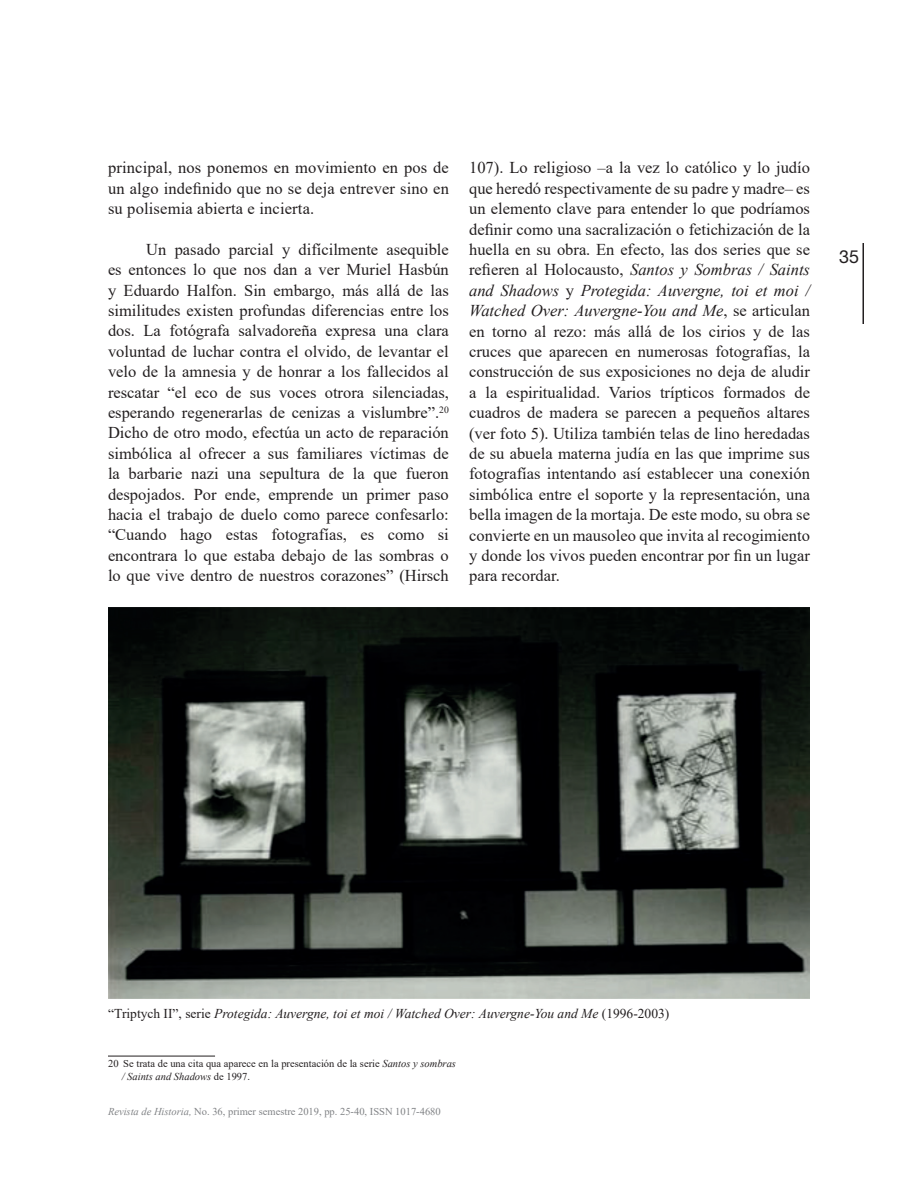
<style>
.page{position:relative;width:918px;height:1188px;background:#fff}
.page>*{position:absolute;margin:0;border:0;box-sizing:border-box;transform-origin:0 0}
.t1{font:18px "Helvetica Neue";color:#231f20}
.t2{font:16.5px/20.4px "Times New Roman";color:#231f20;text-align:justify}
.t3{font:italic 13.5px "Times New Roman";color:#231f20}
.t4{font:10.5px/12.6px "Times New Roman";color:#231f20}
.t5{font:10.5px "Times New Roman";color:#808285}
.s1{font-style:italic}
.s2{font-style:normal}
</style>
<div class="page">
<hr style="left:862px;top:243px;width:2px;height:81px;background:#231f20">
<img style="left:108px;top:607px;width:702px;height:392px">
<hr style="left:108px;top:1056px;width:107px;height:1px;background:#231f20">
<p class="t2" style="left:108px;top:158px;width:342px">principal, nos ponemos en movimiento en pos de un algo indefinido que no se deja entrever sino en su polisemia abierta e incierta.</p>
<p class="t2" style="left:108px;top:239px;width:342px;text-indent:38px">Un pasado parcial y difícilmente asequible es entonces lo que nos dan a ver Muriel Hasbún y Eduardo Halfon. Sin embargo, más allá de las similitudes existen profundas diferencias entre los dos. La fotógrafa salvadoreña expresa una clara voluntad de luchar contra el olvido, de levantar el velo de la amnesia y de honrar a los fallecidos al rescatar “el eco de sus voces otrora silenciadas, esperando regenerarlas de cenizas a vislumbre”.<sup>20<br></sup>Dicho de otro modo, efectúa un acto de reparación simbólica al ofrecer a sus familiares víctimas de la barbarie nazi una sepultura de la que fueron despojados. Por ende, emprende un primer paso hacia el trabajo de duelo como parece confesarlo: “Cuando hago estas fotografías, es como si encontrara lo que estaba debajo de las sombras o lo que vive dentro de nuestros corazones” (Hirsch</p>
<p class="t2" style="left:469px;top:158px;width:342px">107). Lo religioso –a la vez lo católico y lo judío que heredó respectivamente de su padre y madre– es un elemento clave para entender lo que podríamos definir como una sacralización o fetichización de la huella en su obra. En efecto, las dos series que se refieren al Holocausto, <span class="s1">Santos y Sombras / Saints and Shadows</span> y <span class="s1">Protegida: Auvergne, toi et moi / Watched Over: Auvergne-You and Me</span>, se articulan en torno al rezo: más allá de los cirios y de las cruces que aparecen en numerosas fotografías, la construcción de sus exposiciones no deja de aludir a la espiritualidad. Varios trípticos formados de cuadros de madera se parecen a pequeños altares (ver foto 5). Utiliza también telas de lino heredadas de su abuela materna judía en las que imprime sus fotografías intentando así establecer una conexión simbólica entre el soporte y la representación, una bella imagen de la mortaja. De este modo, su obra se convierte en un mausoleo que invita al recogimiento y donde los vivos pueden encontrar por fin un lugar para recordar.</p>
<p class="t1" style="left:839px;top:245px;width:22px">35</p>
<p class="t3" style="left:108px;top:1006px;width:563px"><span class="s2">“Triptych II”, serie</span> Protegida: Auvergne, toi et moi / Watched Over: Auvergne-You and Me <span class="s2">(1996-2003)</span></p>
<p class="t4" style="left:122px;top:1058px;width:336px;text-indent:-14px">20 Se trata de una cita qua aparece en la presentación de la serie <span class="s1">Santos y sombras / Saints and Shadows</span> de 1997.</p>
<p class="t5" style="left:108px;top:1105px;width:334px"><span class="s1">Revista de Historia,</span> No. 36, primer semestre 2019, pp. 25-40, ISSN 1017-4680</p>
</div>
